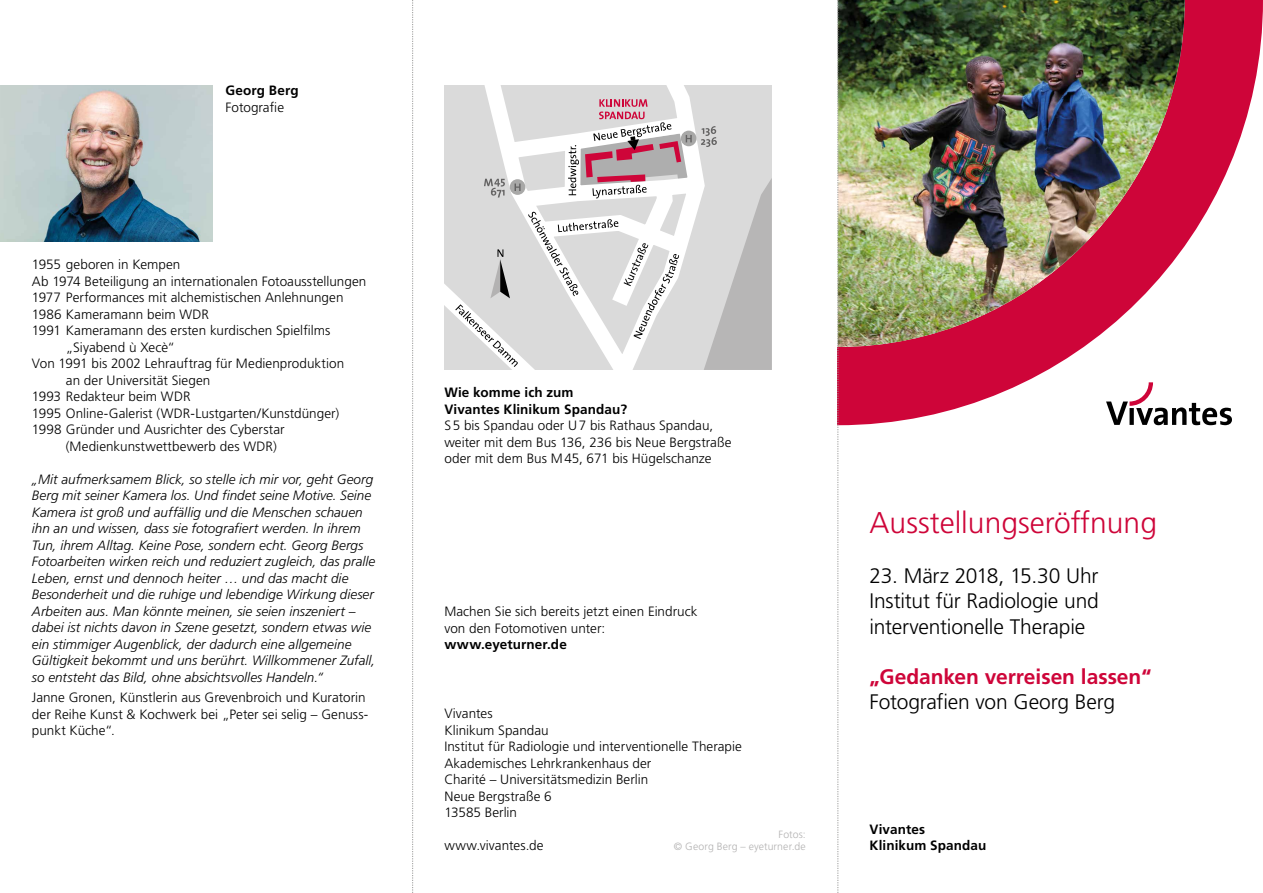
<style>
.page{position:relative;width:1263px;height:893px;background:#fff}
.page>*{position:absolute;margin:0;border:0;box-sizing:border-box;transform-origin:0 0}
.t1{font:300 30px "Frutiger LT Pro";color:#ce0539}
.t2{font:300 21px/25.2px "Frutiger LT Pro";letter-spacing:-.01em;color:#000;text-align:justify}
.t3{font:700 21px "Frutiger LT Pro";letter-spacing:-.005em;color:#ce0539}
.t4{font:300 13.5px/16.5px "Frutiger LT Pro";color:#000}
.t5{font:italic 300 13.5px/16.5px "Frutiger LT Pro";color:#000}
.t6{font:300 13.5px/16.5px "Frutiger";color:#000}
.t7{font:700 13.5px/16.5px "Frutiger LT Pro";letter-spacing:.01em;color:#000}
.t8{font:700 13.5px/16.5px "Frutiger";letter-spacing:.01em;color:#000}
.t9{font:300 10.5px/12.6px "Frutiger LT Pro";letter-spacing:.01em;color:#b3b2b2;text-align:right}
</style>
<div class="page">
<svg style="left:839px;top:0;width:424px;height:425px"></svg>
<img style="left:839px;top:0;width:346px;height:347px">
<svg style="left:1106px;top:382px;width:126px;height:43px"></svg>
<img style="left:0;top:85px;width:213px;height:156px">
<svg style="left:444px;top:85px;width:328px;height:285px;background:#dbdbdb"></svg>
<div style="left:510px;top:179px;width:15px;height:16px;background:#a8a8a7;border-radius:50%"></div>
<svg style="left:514px;top:184px;width:7px;height:7px"></svg>
<div style="left:681px;top:131px;width:15px;height:15px;background:#a8a8a7;border-radius:50%"></div>
<svg style="left:624px;top:243px;width:55px;height:96px"></svg>
<svg style="left:528px;top:211px;width:90px;height:85px"></svg>
<svg style="left:455px;top:304px;width:63px;height:63px"></svg>
<svg style="left:568px;top:99px;width:125px;height:99px"></svg>
<svg style="left:490px;top:249px;width:20px;height:49px"></svg>
<svg style="left:701px;top:126px;width:16px;height:21px"></svg>
<svg style="left:484px;top:179px;width:21px;height:19px"></svg>
<svg style="left:412px;top:0;width:1px;height:893px"></svg>
<svg style="left:838px;top:0;width:1px;height:893px"></svg>
<p class="t7" style="left:225px;top:82px;width:75px">Georg Berg</p>
<p class="t4" style="left:225px;top:99px;width:60px">Fotografie</p>
<p class="t4" style="left:32px;top:256px;width:150px">1955 geboren in Kempen</p>
<p class="t4" style="left:32px;top:273px;width:336px">Ab 1974 Beteiligung an internationalen Fotoausstellungen</p>
<p class="t4" style="left:32px;top:289px;width:313px">1977 Performances mit alchemistischen Anlehnungen</p>
<p class="t4" style="left:32px;top:306px;width:179px">1986 Kameramann beim WDR</p>
<p class="t4" style="left:32px;top:322px;width:300px">1991 Kameramann des ersten kurdischen Spielfilms</p>
<p class="t4" style="left:66px;top:339px;width:111px">„Siyabend ù Xecè“</p>
<p class="t4" style="left:32px;top:355px;width:314px">Von 1991 bis 2002 Lehrauftrag für Medienproduktion</p>
<p class="t4" style="left:66px;top:372px;width:146px">an der Universität Siegen</p>
<p class="t4" style="left:32px;top:388px;width:160px">1993 Redakteur beim WDR</p>
<p class="t4" style="left:32px;top:405px;width:309px">1995 Online-Galerist (WDR-Lustgarten/Kunstdünger)</p>
<p class="t4" style="left:32px;top:421px;width:254px">1998 Gründer und Ausrichter des Cyberstar</p>
<p class="t4" style="left:66px;top:438px;width:212px">(Medienkunstwettbewerb des WDR)</p>
<p class="t5" style="left:32px;top:471px;width:345px">„Mit aufmerksamem Blick, so stelle ich mir vor, geht Georg Berg mit seiner Kamera los. Und findet seine Motive. Seine Kamera ist groß und auffällig und die Menschen schauen ihn an und wissen, dass sie fotografiert werden. ln ihrem Tun, ihrem Alltag. Keine Pose, sondern echt. Georg Bergs Fotoarbeiten wirken reich und reduziert zugleich, das pralle Leben, ernst und dennoch heiter … und das macht die Besonderheit und die ruhige und lebendige Wirkung dieser Arbeiten aus. Man könnte meinen, sie seien inszeniert – dabei ist nichts davon in Szene gesetzt, sondern etwas wie ein stimmiger Augenblick, der dadurch eine allgemeine Gültigkeit bekommt und uns berührt. Willkommener Zufall, so entsteht das Bild, ohne absichtsvolles Handeln.“</p>
<p class="t4" style="left:32px;top:690px;width:338px">Janne Gronen, Künstlerin aus Grevenbroich und Kuratorin der Reihe Kunst &amp; Kochwerk bei „Peter sei selig – Genuss&shy;punkt Küche“.</p>
<p class="t8" style="left:444px;top:384px;width:184px">Wie komme ich zum<br>Vivantes Klinikum Spandau?</p>
<p class="t6" style="left:444px;top:417px;width:288px">S5 bis Spandau oder U7 bis Rathaus Spandau, weiter mit dem Bus 136, 236 bis Neue Bergstraße oder mit dem Bus M45, 671 bis Hügelschanze</p>
<p class="t4" style="left:444px;top:603px;width:255px">Machen Sie sich bereits jetzt einen Eindruck von den Fotomotiven unter:</p>
<p class="t7" style="left:444px;top:636px;width:124px">www.eyeturner.de</p>
<p class="t4" style="left:444px;top:706px;width:299px">Vivantes<br>Klinikum Spandau<br>Institut für Radiologie und interventionelle Therapie<br>Akademisches Lehrkrankenhaus der<br>Charité – Universitätsmedizin Berlin</p>
<p class="t6" style="left:444px;top:788px;width:109px">Neue Bergstraße 6<br>13585 Berlin</p>
<p class="t4" style="left:444px;top:838px;width:101px">www.vivantes.de</p>
<p class="t9" style="left:674px;top:828px;width:133px">Fotos:<br>© Georg Berg – eyeturner.de</p>
<h1 class="t1" style="left:870px;top:505px;width:289px">Ausstellungseröffnung</h1>
<h2 class="t2" style="left:870px;top:563px;width:231px">23. März 2018, 15.30 Uhr Institut für Radiologie und interventionelle Therapie</h2>
<h2 class="t3" style="left:870px;top:664px;width:283px">„Gedanken verreisen lassen“</h2>
<h2 class="t2" style="left:870px;top:689px;width:247px">Fotografien von Georg Berg</h2>
<p class="t7" style="left:870px;top:821px;width:118px">Vivantes<br>Klinikum Spandau</p>
</div>
